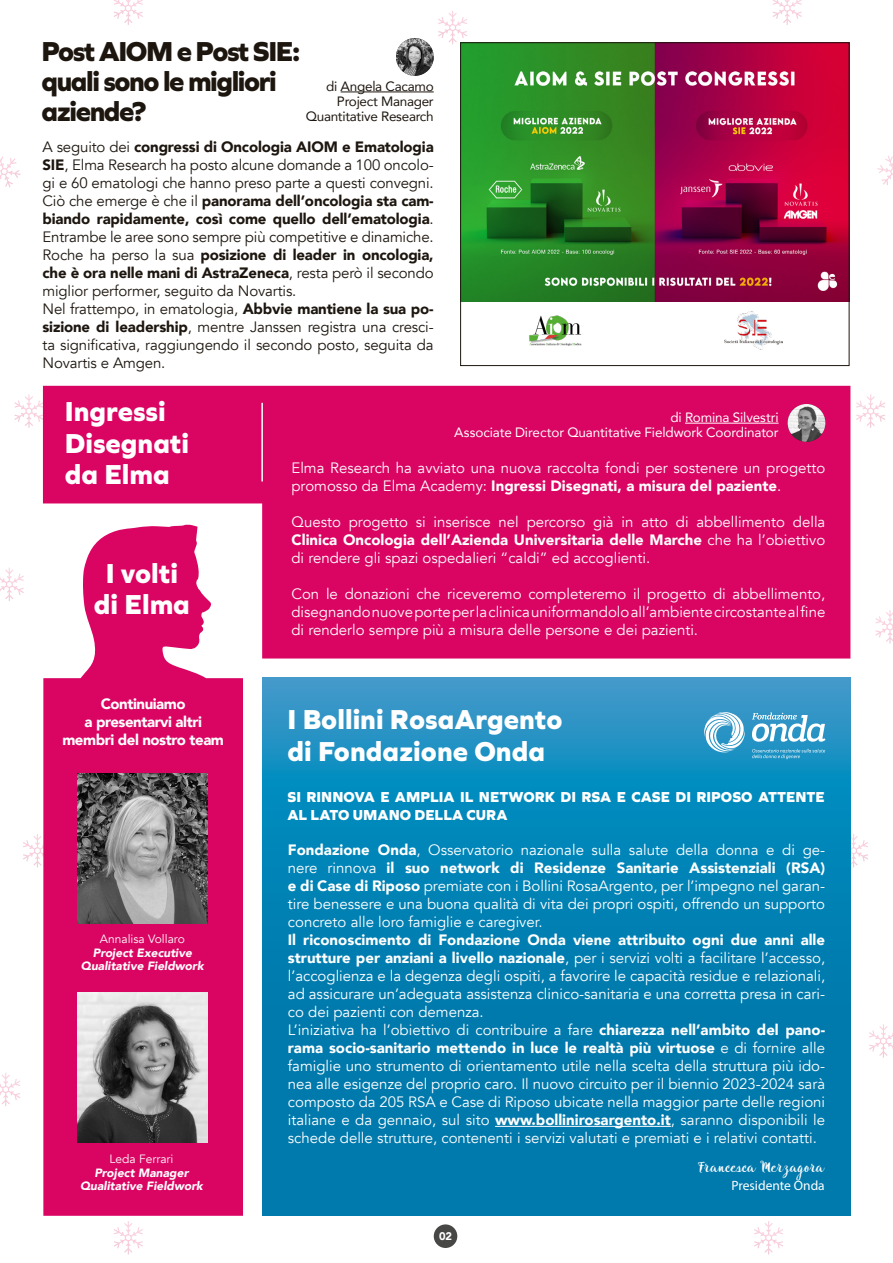
<style>
.page{position:relative;width:893px;height:1263px;background:#fff}
.page>*{position:absolute;margin:0;border:0;box-sizing:border-box;transform-origin:0 0}
.t1{font:800 28.5px/31.5px "Graphie";color:#fff}
.t2{font:800 28.5px/30px "Graphie";letter-spacing:-.05em;color:#1d160f}
.t3{font:24px "Natural";color:#fff}
.t4{font:15px/18px "Avenir";color:#fff;text-align:justify}
.t5{font:15px/18px "Avenir";letter-spacing:-.01em;color:#1d160f}
.t6{font:800 15px/18px "Graphie";color:#fff}
.t7{font:900 15px/18px "Avenir";letter-spacing:-.03em;color:#fff;text-align:center}
.t8{font:13.5px/15px "Avenir";letter-spacing:-.01em;color:#fff;text-align:right}
.t9{font:13.5px/15px "Avenir";letter-spacing:-.02em;color:#1d160f;text-align:right}
.t10{font:13.5px "Myriad Pro";color:#fff}
.t11{font:italic 900 12px/13.5px "Avenir";color:#fff;text-align:center}
.t12{font:12px "Avenir";color:#fff}
.t13{font:900 11.1px "Avenir";color:#fff}
.s1{font-weight:900}
</style>
<div class="page">
<svg style="left:0;top:162px;width:21px;height:25px"></svg>
<svg style="left:877px;top:162px;width:16px;height:23px"></svg>
<svg style="left:773px;top:0;width:25px;height:25px"></svg>
<svg style="left:114px;top:0;width:25px;height:25px"></svg>
<svg style="left:438px;top:11px;width:26px;height:33px"></svg>
<svg style="left:14px;top:394px;width:26px;height:34px"></svg>
<svg style="left:23px;top:834px;width:20px;height:33px"></svg>
<svg style="left:0;top:568px;width:20px;height:33px"></svg>
<svg style="left:0;top:1073px;width:17px;height:33px"></svg>
<svg style="left:859px;top:394px;width:26px;height:34px"></svg>
<svg style="left:850px;top:834px;width:18px;height:33px"></svg>
<svg style="left:879px;top:610px;width:14px;height:34px"></svg>
<svg style="left:872px;top:1024px;width:21px;height:34px"></svg>
<svg style="left:114px;top:1221px;width:25px;height:33px"></svg>
<svg style="left:754px;top:1221px;width:26px;height:33px"></svg>
<hr style="left:341px;top:92px;width:93px;height:1px;background:#1d160f">
<img style="left:396px;top:38px;width:38px;height:38px;border-radius:19px">
<div style="left:43px;top:386px;width:807px;height:272px;background:#da0462"></div>
<svg style="left:43px;top:524px;width:200px;height:692px;background:#df2c7a"></svg>
<img style="left:77px;top:773px;width:130px;height:150px">
<img style="left:77px;top:992px;width:130px;height:151px">
<svg style="left:263px;top:677px;width:587px;height:539px;background:#0781b4"></svg>
<hr style="left:495px;top:1126px;width:176px;height:1px;background:#fff">
<svg style="left:703px;top:711px;width:42px;height:42px"></svg>
<svg style="left:752px;top:713px;width:73px;height:29px"></svg>
<svg style="left:752px;top:749px;width:73px;height:10px"></svg>
<div style="left:434px;top:1224px;width:23px;height:24px;background:#474746;border-radius:50%"></div>
<hr style="left:261px;top:403px;width:2px;height:78px;background:#fff">
<hr style="left:685px;top:423px;width:94px;height:1px;background:#fff">
<img style="left:788px;top:404px;width:37px;height:38px;border-radius:19px">
<svg style="left:788px;top:404px;width:37px;height:38px"></svg>
<img style="left:462px;top:45px;width:385px;height:257px">
<div style="left:460px;top:43px;width:389px;height:323px;border:1px solid #1d160f"></div>
<img style="left:529px;top:316px;width:53px;height:30px">
<img style="left:724px;top:311px;width:58px;height:39px">
<h1 class="t2" style="left:41px;top:36px;width:260px">Post AIOM e Post SIE: quali sono le migliori aziende?</h1>
<p class="t9" style="left:306px;top:78px;width:129px">di Angela Cacamo<br>Project Manager<br>Quantitative Research</p>
<p class="t5" style="left:43px;top:138px;width:393px">A seguito dei <span class="s1">congressi di Oncologia AIOM e Ematologia SIE</span>, Elma Research ha posto alcune domande a 100 oncolo&shy;gi e 60 ematologi che hanno preso parte a questi convegni.<br>Ciò che emerge è che il <span class="s1">panorama dell’oncologia sta cam&shy;biando rapidamente, così come quello dell’ematologia</span>.<br>Entrambe le aree sono sempre più competitive e dinamiche.<br>Roche ha perso la sua <span class="s1">posizione di leader in oncologia, che è ora nelle mani di AstraZeneca</span>, resta però il secondo miglior performer, seguito da Novartis.<br>Nel frattempo, in ematologia, <span class="s1">Abbvie mantiene la sua po&shy;sizione di leadership</span>, mentre Janssen registra una cresci&shy;ta significativa, raggiungendo il secondo posto, seguita da Novartis e Amgen.</p>
<h1 class="t1" style="left:65px;top:395px;width:126px">Ingressi<br>Disegnati da Elma</h1>
<h1 class="t1" style="left:94px;top:557px;width:98px;text-align:center">I volti di Elma</h1>
<p class="t7" style="left:62px;top:695px;width:163px">Continuiamo<br>a presentarvi altri membri del nostro team</p>
<p class="t12" style="left:100px;top:932px;width:86px">Annalisa Vollaro</p>
<p class="t11" style="left:81px;top:946px;width:124px">Project Executive<br>Qualitative Fieldwork</p>
<p class="t12" style="left:109px;top:1152px;width:65px">Leda Ferrari</p>
<p class="t11" style="left:80px;top:1165px;width:124px">Project Manager<br>Qualitative Fieldwork</p>
<p class="t8" style="left:454px;top:410px;width:326px">di Romina Silvestri<br>Associate Director Quantitative Fieldwork Coordinator</p>
<p class="t4" style="left:291px;top:459px;width:535px">Elma Research ha avviato una nuova raccolta fondi per sostenere un progetto promosso da Elma Academy: <span class="s1">Ingressi Disegnati, a misura del paziente</span>.</p>
<p class="t4" style="left:291px;top:513px;width:535px">Questo progetto si inserisce nel percorso già in atto di abbellimento della <span class="s1">Clinica Oncologia dell’Azienda Universitaria delle Marche</span> che ha l’obiettivo di rendere gli spazi ospedalieri “caldi” ed accoglienti.</p>
<p class="t4" style="left:291px;top:585px;width:535px">Con le donazioni che riceveremo completeremo il progetto di abbellimento, disegnando nuove porte per la clinica uniformandolo all’ambiente circostante al fine di renderlo sempre più a misura delle persone e dei pazienti.</p>
<h1 class="t1" style="left:287px;top:703px;width:276px">I Bollini RosaArgento di Fondazione Onda</h1>
<p class="t6" style="left:287px;top:787px;width:539px">SI RINNOVA E AMPLIA IL NETWORK DI RSA E CASE DI RIPOSO ATTENTE<br>AL LATO UMANO DELLA CURA</p>
<p class="t4" style="left:288px;top:841px;width:539px"><span class="s1">Fondazione Onda</span>, Osservatorio nazionale sulla salute della donna e di ge&shy;nere rinnova <span class="s1">il suo network di Residenze Sanitarie Assistenziali (RSA) e di Case di Riposo</span> premiate con i Bollini RosaArgento, per l’impegno nel garan&shy;tire benessere e una buona qualità di vita dei propri ospiti, offrendo un supporto concreto alle loro famiglie e caregiver.</p>
<p class="t4" style="left:288px;top:931px;width:539px;text-align:left"><span class="s1">Il riconoscimento di Fondazione Onda viene attribuito ogni due anni alle strutture per anziani a livello nazionale</span>, per i servizi volti a facilitare l’accesso, l’accoglienza e la degenza degli ospiti, a favorire le capacità residue e relazionali, ad assicurare un’adeguata assistenza clinico-sanitaria e una corretta presa in cari&shy;co dei pazienti con demenza.<br>L’iniziativa ha l’obiettivo di contribuire a fare <span class="s1">chiarezza nell’ambito del pano&shy;rama socio-sanitario mettendo in luce le realtà più virtuose</span> e di fornire alle famiglie uno strumento di orientamento utile nella scelta della struttura più ido&shy;nea alle esigenze del proprio caro. Il nuovo circuito per il biennio 2023-2024 sarà composto da 205 RSA e Case di Riposo ubicate nella maggior parte delle regioni italiane e da gennaio, sul sito <span class="s1">www.bollinirosargento.it</span>, saranno disponibili le schede delle strutture, contenenti i servizi valutati e premiati e i relativi contatti.</p>
<h2 class="t3" style="left:698px;top:1150px;width:128px">Francesca Merzagora</h2>
<p class="t10" style="left:731px;top:1177px;width:95px">Presidente Onda</p>
<p class="t13" style="left:439px;top:1227px;width:15px">02</p>
</div>
